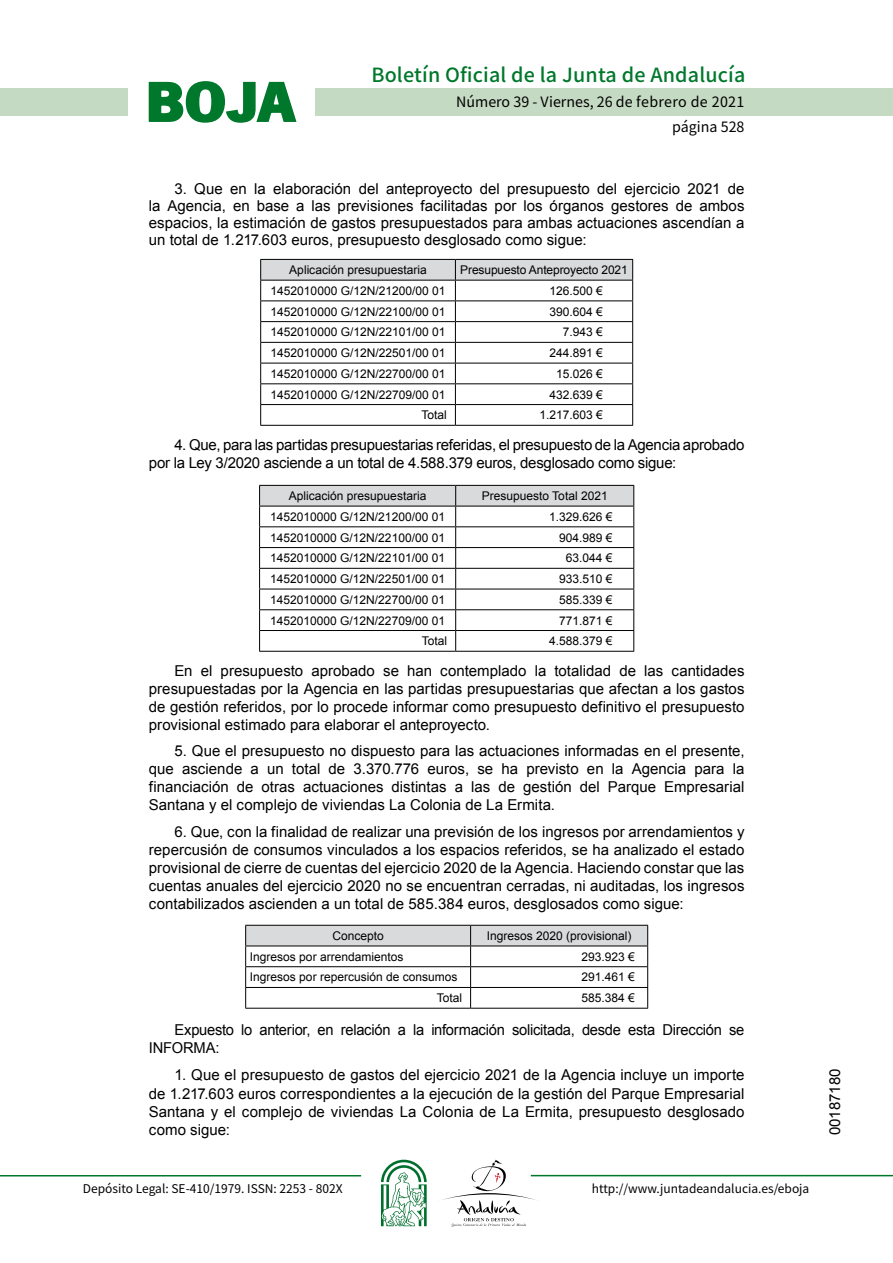
<style>
.page{position:relative;width:893px;height:1263px;background:#fff}
.page>*{position:absolute;margin:0;border:0;box-sizing:border-box;transform-origin:0 0}
.t1{font:700 57.75px "News Got T";color:#00782c;scale:1.14 1}
.t2{font:500 19.5px "Noto Sans HK";letter-spacing:.01em;color:#00782c}
.t3{font:15px/18px "Arial";color:#000;text-align:justify}
.t4{font:15px/18px "Arial";letter-spacing:-.02em;color:#000}
.t5{font:14.25px/24.5px "Noto Sans HK";color:#000;text-align:right}
.t6{font:12px "Arial";color:#000}
.t7{font:12px "Noto Sans HK";color:#000}
</style>
<div class="page">
<div style="left:315px;top:88px;width:577px;height:28px;background:#c5dac3"></div>
<div style="left:0;top:88px;width:128px;height:28px;background:#c5dac3"></div>
<hr style="left:0;top:1175px;width:361px;height:2px;background:#00782c">
<hr style="left:531px;top:1175px;width:361px;height:1px;background:#00782c">
<svg style="left:148px;top:81px;width:149px;height:42px"></svg>
<svg style="left:442px;top:1160px;width:100px;height:67px"></svg>
<svg style="left:381px;top:1160px;width:45px;height:66px"></svg>
<svg style="left:260px;top:259px;width:373px;height:166px"></svg>
<hr style="left:260px;top:425px;width:195px;height:1px;background:#000">
<hr style="left:455px;top:425px;width:178px;height:1px;background:#000">
<svg style="left:259px;top:485px;width:375px;height:166px"></svg>
<hr style="left:259px;top:651px;width:196px;height:1px;background:#000">
<hr style="left:455px;top:651px;width:179px;height:1px;background:#000">
<svg style="left:245px;top:925px;width:403px;height:83px"></svg>
<hr style="left:245px;top:1008px;width:225px;height:1px;background:#000">
<hr style="left:470px;top:1008px;width:178px;height:1px;background:#000">
<h1 class="t1" style="left:145px;top:68px;width:133px">BOJA</h1>
<h2 class="t2" style="left:371px;top:64px;width:375px">Boletín Oficial de la Junta de Andalucía</h2>
<p class="t5" style="left:456px;top:90px;width:290px">Número 39 - Viernes, 26 de febrero de 2021 página 528</p>
<p class="t3" style="left:149px;top:180px;width:597px;line-height:17.1px;text-indent:26px">3. Que en la elaboración del anteproyecto del presupuesto del ejercicio 2021 de la Agencia, en base a las previsiones facilitadas por los órganos gestores de ambos espacios, la estimación de gastos presupuestados para ambas actuaciones ascendían a un total de 1.217.603 euros, presupuesto desglosado como sigue:</p>
<p class="t6" style="left:289px;top:262px;width:139px">Aplicación presupuestaria</p>
<p class="t6" style="left:460px;top:262px;width:169px">Presupuesto Anteproyecto 2021</p>
<p class="t6" style="left:270px;top:283px;width:176px">1452010000 G/12N/21200/00 01</p>
<p class="t6" style="left:549px;top:283px;width:55px">126.500 €</p>
<p class="t6" style="left:270px;top:304px;width:176px">1452010000 G/12N/22100/00 01</p>
<p class="t6" style="left:549px;top:304px;width:55px">390.604 €</p>
<p class="t6" style="left:270px;top:324px;width:176px">1452010000 G/12N/22101/00 01</p>
<p class="t6" style="left:563px;top:324px;width:42px">7.943 €</p>
<p class="t6" style="left:270px;top:345px;width:176px">1452010000 G/12N/22501/00 01</p>
<p class="t6" style="left:549px;top:345px;width:55px">244.891 €</p>
<p class="t6" style="left:270px;top:366px;width:176px">1452010000 G/12N/22700/00 01</p>
<p class="t6" style="left:556px;top:366px;width:48px">15.026 €</p>
<p class="t6" style="left:270px;top:386px;width:176px">1452010000 G/12N/22709/00 01</p>
<p class="t6" style="left:549px;top:386px;width:55px">432.639 €</p>
<p class="t6" style="left:421px;top:407px;width:27px">Total</p>
<p class="t6" style="left:539px;top:407px;width:65px">1.217.603 €</p>
<p class="t4" style="left:149px;top:436px;width:597px;text-indent:26px">4. Que, para las partidas presupuestarias referidas, el presupuesto de la Agencia aprobado por la Ley 3/2020 asciende a un total de 4.588.379 euros, desglosado como sigue:</p>
<p class="t6" style="left:289px;top:488px;width:139px">Aplicación presupuestaria</p>
<p class="t6" style="left:482px;top:488px;width:127px">Presupuesto Total 2021</p>
<p class="t6" style="left:270px;top:509px;width:176px">1452010000 G/12N/21200/00 01</p>
<p class="t6" style="left:549px;top:509px;width:65px">1.329.626 €</p>
<p class="t6" style="left:270px;top:530px;width:176px">1452010000 G/12N/22100/00 01</p>
<p class="t6" style="left:559px;top:530px;width:55px">904.989 €</p>
<p class="t6" style="left:270px;top:550px;width:176px">1452010000 G/12N/22101/00 01</p>
<p class="t6" style="left:566px;top:550px;width:48px">63.044 €</p>
<p class="t6" style="left:270px;top:571px;width:176px">1452010000 G/12N/22501/00 01</p>
<p class="t6" style="left:559px;top:571px;width:55px">933.510 €</p>
<p class="t6" style="left:270px;top:592px;width:176px">1452010000 G/12N/22700/00 01</p>
<p class="t6" style="left:559px;top:592px;width:55px">585.339 €</p>
<p class="t6" style="left:270px;top:612px;width:176px">1452010000 G/12N/22709/00 01</p>
<p class="t6" style="left:559px;top:612px;width:55px">771.871 €</p>
<p class="t6" style="left:422px;top:633px;width:27px">Total</p>
<p class="t6" style="left:549px;top:633px;width:65px">4.588.379 €</p>
<p class="t3" style="left:149px;top:662px;width:597px;text-indent:26px">En el presupuesto aprobado se han contemplado la totalidad de las cantidades presupuestadas por la Agencia en las partidas presupuestarias que afectan a los gastos de gestión referidos, por lo procede informar como presupuesto definitivo el presupuesto provisional estimado para elaborar el anteproyecto.</p>
<p class="t3" style="left:149px;top:742px;width:597px;text-indent:26px">5. Que el presupuesto no dispuesto para las actuaciones informadas en el presente, que asciende a un total de 3.370.776 euros, se ha previsto en la Agencia para la financiación de otras actuaciones distintas a las de gestión del Parque Empresarial Santana y el complejo de viviendas La Colonia de La Ermita.</p>
<p class="t3" style="left:149px;top:823px;width:597px;text-indent:26px">6. Que, con la finalidad de realizar una previsión de los ingresos por arrendamientos y repercusión de consumos vinculados a los espacios referidos, se ha analizado el estado provisional de cierre de cuentas del ejercicio 2020 de la Agencia. Haciendo constar que las cuentas anuales del ejercicio 2020 no se encuentran cerradas, ni auditadas, los ingresos contabilizados ascienden a un total de 585.384 euros, desglosados como sigue:</p>
<p class="t6" style="left:332px;top:928px;width:53px">Concepto</p>
<p class="t6" style="left:486px;top:928px;width:146px">Ingresos 2020 (provisional)</p>
<p class="t6" style="left:250px;top:949px;width:155px">Ingresos por arrendamientos</p>
<p class="t6" style="left:581px;top:949px;width:55px">293.923 €</p>
<p class="t6" style="left:250px;top:969px;width:209px">Ingresos por repercusión de consumos</p>
<p class="t6" style="left:581px;top:969px;width:55px">291.461 €</p>
<p class="t6" style="left:437px;top:990px;width:27px">Total</p>
<p class="t6" style="left:581px;top:990px;width:55px">585.384 €</p>
<p class="t3" style="left:149px;top:1021px;width:597px;line-height:18.5px;text-indent:26px">Expuesto lo anterior, en relación a la información solicitada, desde esta Dirección se<br>INFORMA:</p>
<p class="t3" style="left:149px;top:1066px;width:597px;line-height:18.5px;text-indent:26px">1. Que el presupuesto de gastos del ejercicio 2021 de la Agencia incluye un importe de 1.217.603 euros correspondientes a la ejecución de la gestión del Parque Empresarial Santana y el complejo de viviendas La Colonia de La Ermita, presupuesto desglosado como sigue:</p>
<p class="t3" style="left:826px;top:1135px;width:68px;rotate:-90deg">00187180</p>
<p class="t7" style="left:83px;top:1181px;width:261px">Depósito Legal: SE-410/1979. ISSN: 2253 - 802X</p>
<p class="t7" style="left:592px;top:1181px;width:219px">http://www.juntadeandalucia.es/eboja</p>
</div>
